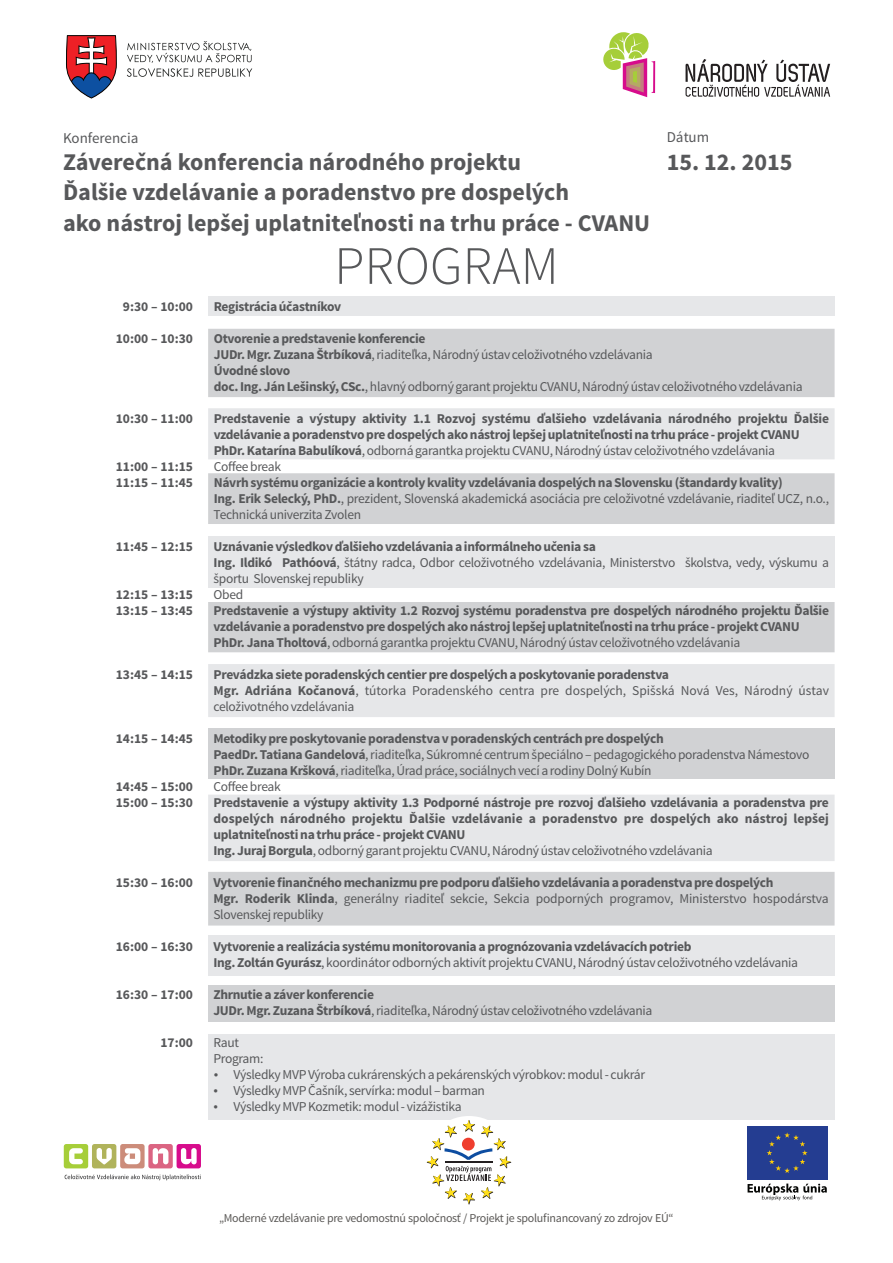
<style>
.page{position:relative;width:893px;height:1263px;background:#fff}
.page>*{position:absolute;margin:0;border:0;box-sizing:border-box;transform-origin:0 0}
.t1{font:300 54px "Source Sans Pro";color:#57585a}
.t2{font:700 24px/30.2px "Source Sans Pro";color:#57585a}
.t3{font:15px "Source Sans Pro";color:#57585a}
.t4{font:700 13.5px/16px "Source Sans Pro";letter-spacing:-.025em;color:#57585a}
.t5{font:13.5px/16px "Source Sans Pro";letter-spacing:-.02em;color:#57585a}
.t6{font:700 13.5px/16px "Source Sans Pro";color:#57585a}
.t7{font:12px "Source Sans Pro";letter-spacing:-.025em;color:#5a5856}
.s1{font-weight:700}
.s2{font-weight:400}
</style>
<div class="page">
<div style="left:208px;top:1034px;width:627px;height:85px;background:#e6e7e9"></div>
<div style="left:208px;top:985px;width:627px;height:37px;background:#d1d2d4"></div>
<div style="left:208px;top:729px;width:627px;height:50px;background:#d1d2d4"></div>
<div style="left:208px;top:408px;width:627px;height:51px;background:#e6e7e9"></div>
<div style="left:208px;top:935px;width:627px;height:40px;background:#e6e7e9"></div>
<div style="left:208px;top:872px;width:627px;height:53px;background:#d1d2d4"></div>
<div style="left:208px;top:795px;width:627px;height:66px;background:#e6e7e9"></div>
<div style="left:208px;top:664px;width:627px;height:53px;background:#e6e7e9"></div>
<div style="left:208px;top:536px;width:627px;height:51px;background:#e6e7e9"></div>
<div style="left:208px;top:602px;width:627px;height:50px;background:#d1d2d4"></div>
<div style="left:208px;top:473px;width:627px;height:51px;background:#d1d2d4"></div>
<div style="left:208px;top:329px;width:627px;height:68px;background:#d1d2d4"></div>
<div style="left:208px;top:297px;width:627px;height:19px;background:#e6e7e9"></div>
<div style="left:423px;top:1116px;width:92px;height:92px;background:#fff;border-radius:50%"></div>
<svg style="left:427px;top:1120px;width:84px;height:84px"></svg>
<svg style="left:64px;top:1144px;width:137px;height:24px"></svg>
<svg style="left:65px;top:1174px;width:136px;height:6px"></svg>
<svg style="left:66px;top:35px;width:51px;height:64px"></svg>
<svg style="left:127px;top:41px;width:125px;height:36px"></svg>
<svg style="left:685px;top:59px;width:145px;height:38px"></svg>
<svg style="left:603px;top:32px;width:52px;height:65px"></svg>
<svg style="left:748px;top:1183px;width:79px;height:17px"></svg>
<div style="left:747px;top:1126px;width:81px;height:54px;background:#243d91"></div>
<svg style="left:767px;top:1132px;width:41px;height:41px"></svg>
<p class="t3" style="left:667px;top:131px;width:44px">Dátum</p>
<h2 class="t2" style="left:667px;top:149px;width:127px">15. 12. 2015</h2>
<p class="t3" style="left:63px;top:131px;width:77px">Konferencia</p>
<h2 class="t2" style="left:63px;top:149px;width:589px">Záverečná konferencia národného projektu<br>Ďalšie vzdelávanie a poradenstvo pre dospelých<br>ako nástroj lepšej uplatniteľnosti na trhu práce - CVANU</h2>
<h1 class="t1" style="left:334px;top:243px;width:226px">PROGRAM</h1>
<p class="t4" style="left:214px;top:299px;width:129px">Registrácia účastníkov</p>
<p class="t5" style="left:214px;top:331px;width:590px"><span class="s1">Otvorenie a predstavenie konferencie<br>JUDr. Mgr. Zuzana Štrbíková</span>, riaditeľka, Národný ústav celoživotného vzdelávania<br><span class="s1">Úvodné slovo<br>doc. Ing. Ján Lešinský, CSc.</span>, hlavný odborný garant projektu CVANU, Národný ústav celoživotného vzdelávania</p>
<p class="t4" style="left:214px;top:411px;width:617px">Predstavenie a výstupy aktivity 1.1 Rozvoj systému ďalšieho vzdelávania národného projektu Ďalšie vzdelávanie a poradenstvo pre dospelých ako nástroj lepšej uplatniteľnosti na trhu práce - projekt CVANU PhDr. Katarína Babulíková<span class="s2">, odborná garantka projektu CVANU, Národný ústav celoživotného vzdelávania<br>Coffee break</span></p>
<p class="t4" style="left:214px;top:475px;width:617px">Návrh systému organizácie a kontroly kvality vzdelávania dospelých na Slovensku (štandardy kvality)<br>Ing. Erik Selecký, PhD.<span class="s2">, prezident, Slovenská akademická asociácia pre celoživotné vzdelávanie, riaditeľ UCZ, n.o.,<br>Technická univerzita Zvolen</span></p>
<p class="t5" style="left:214px;top:539px;width:617px"><span class="s1">Uznávanie výsledkov ďalšieho vzdelávania a informálneho učenia sa<br>Ing. Ildikó Pathóová</span>, štátny radca, Odbor celoživotného vzdelávania, Ministerstvo školstva, vedy, výskumu a športu Slovenskej republiky<br>Obed</p>
<p class="t4" style="left:214px;top:603px;width:617px">Predstavenie a výstupy aktivity 1.2 Rozvoj systému poradenstva pre dospelých národného projektu Ďalšie vzdelávanie a poradenstvo pre dospelých ako nástroj lepšej uplatniteľnosti na trhu práce - projekt CVANU<br>PhDr. Jana Tholtová<span class="s2">, odborná garantka projektu CVANU, Národný ústav celoživotného vzdelávania</span></p>
<p class="t5" style="left:214px;top:667px;width:617px"><span class="s1">Prevádzka siete poradenských centier pre dospelých a poskytovanie poradenstva<br>Mgr. Adriána Kočanová</span>, tútorka Poradenského centra pre dospelých, Spišská Nová Ves, Národný ústav celoživotného vzdelávania</p>
<p class="t5" style="left:213px;top:731px;width:597px"><span class="s1">Metodiky pre poskytovanie poradenstva v poradenských centrách pre dospelých<br>PaedDr. Tatiana Gandelová</span>, riaditeľka, Súkromné centrum špeciálno – pedagogického poradenstva Námestovo <span class="s1">PhDr. Zuzana Kršková</span>, riaditeľka, Úrad práce, sociálnych vecí a rodiny Dolný Kubín<br>Coffee break</p>
<p class="t4" style="left:213px;top:796px;width:617px">Predstavenie a výstupy aktivity 1.3 Podporné nástroje pre rozvoj ďalšieho vzdelávania a poradenstva pre dospelých národného projektu Ďalšie vzdelávanie a poradenstvo pre dospelých ako nástroj lepšej uplatniteľnosti na trhu práce - projekt CVANU<br>Ing. Juraj Borgula<span class="s2">, odborný garant projektu CVANU, Národný ústav celoživotného vzdelávania</span></p>
<p class="t4" style="left:213px;top:876px;width:617px">Vytvorenie finančného mechanizmu pre podporu ďalšieho vzdelávania a poradenstva pre dospelých<br>Mgr. Roderik Klinda<span class="s2">, generálny riaditeľ sekcie, Sekcia podporných programov, Ministerstvo hospodárstva<br>Slovenskej republiky</span></p>
<p class="t4" style="left:213px;top:940px;width:586px">Vytvorenie a realizácia systému monitorovania a prognózovania vzdelávacích potrieb<br>Ing. Zoltán Gyurász<span class="s2">, koordinátor odborných aktivít projektu CVANU, Národný ústav celoživotného vzdelávania</span></p>
<p class="t4" style="left:213px;top:988px;width:441px">Zhrnutie a záver konferencie<br>JUDr. Mgr. Zuzana Štrbíková<span class="s2">, riaditeľka, Národný ústav celoživotného vzdelávania</span></p>
<p class="t5" style="left:213px;top:1036px;width:52px">Raut<br>Program:</p>
<p class="t5" style="left:213px;top:1068px;width:433px">• Výsledky MVP Výroba cukrárenských a pekárenských výrobkov: modul - cukrár</p>
<p class="t5" style="left:213px;top:1084px;width:273px">• Výsledky MVP Čašník, servírka: modul – barman</p>
<p class="t5" style="left:213px;top:1100px;width:250px">• Výsledky MVP Kozmetik: modul - vizážistika</p>
<p class="t4" style="left:123px;top:299px;width:72px">9:30 – 10:00</p>
<p class="t4" style="left:116px;top:331px;width:79px">10:00 – 10:30</p>
<p class="t4" style="left:116px;top:411px;width:79px">10:30 – 11:00</p>
<p class="t6" style="left:116px;top:459px;width:79px">11:00 – 11:15<br>11:15 – 11:45</p>
<p class="t4" style="left:116px;top:539px;width:79px">11:45 – 12:15</p>
<p class="t6" style="left:116px;top:587px;width:79px">12:15 – 13:15<br>13:15 – 13:45</p>
<p class="t4" style="left:116px;top:667px;width:79px">13:45 – 14:15</p>
<p class="t4" style="left:116px;top:731px;width:79px">14:15 – 14:45</p>
<p class="t6" style="left:116px;top:780px;width:79px">14:45 – 15:00<br>15:00 – 15:30</p>
<p class="t4" style="left:116px;top:876px;width:79px">15:30 – 16:00</p>
<p class="t4" style="left:116px;top:940px;width:79px">16:00 – 16:30</p>
<p class="t4" style="left:116px;top:988px;width:79px">16:30 – 17:00</p>
<p class="t4" style="left:160px;top:1036px;width:34px">17:00</p>
<p class="t7" style="left:219px;top:1213px;width:456px">„Moderné vzdelávanie pre vedomostnú spoločnosť / Projekt je spolufinancovaný zo zdrojov EÚ“</p>
</div>
